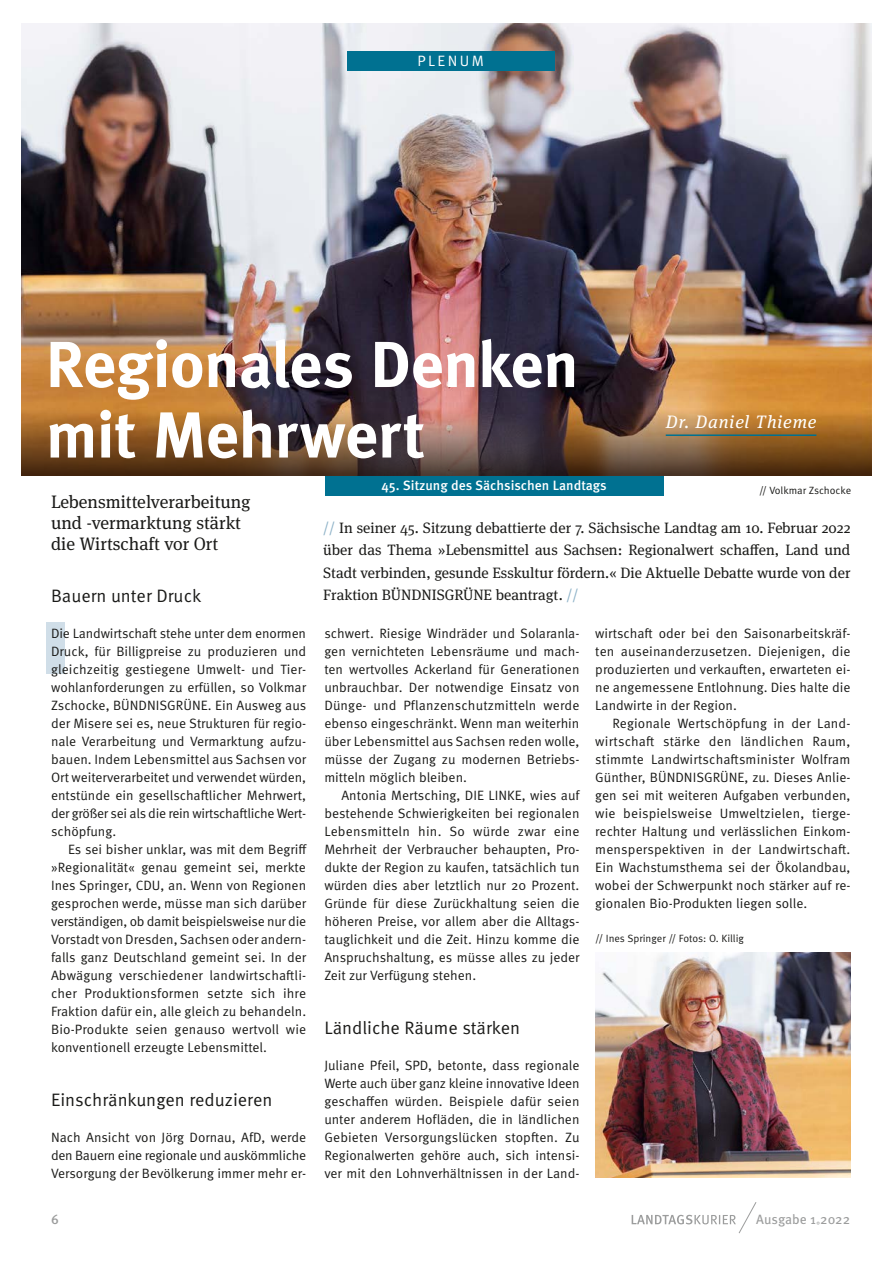
<style>
.page{position:relative;width:893px;height:1263px;background:#fff}
.page>*{position:absolute;margin:0;border:0;box-sizing:border-box;transform-origin:0 0}
.t1{font:700 64.95px/70.5px "Meta Pro";letter-spacing:-.015em;color:#fff}
.t2{font:18px/21px "Meta Serif Pro";color:#1a1a18}
.t3{font:18px "Meta Pro Norm";color:#1a1a18}
.t4{font:italic 18px "Meta Serif Pro";letter-spacing:.05em;color:#fff}
.t5{font:15px/22.5px "Meta Serif Pro";color:#1a1a18;text-align:justify}
.t6{font:15px "Meta Pro Norm";letter-spacing:.16em;color:#fff}
.t7{font:13.5px/18px "Meta Pro Norm";color:#1a1a18;text-align:justify}
.t8{font:500 13.5px "Meta Pro";color:#fff}
.t9{font:13.5px "Meta Pro";color:#9c9d9d}
.t10{font:500 13.5px "Meta Pro";color:#9c9d9d}
.t11{font:10.5px "Meta Pro Norm";color:#1a1a18}
.s1{color:#8cb1c7}
</style>
<div class="page">
<img style="left:21px;top:23px;width:851px;height:381px">
<img style="left:21px;top:404px;width:851px;height:72px">
<hr style="left:666px;top:434px;width:150px;height:2px;background:#007191">
<div style="left:325px;top:476px;width:338px;height:20px;background:#007191"></div>
<div style="left:46px;top:623px;width:18px;height:51px;background:#d0dee8"></div>
<img style="left:595px;top:952px;width:255px;height:226px">
<svg style="left:632px;top:1202px;width:125px;height:32px"></svg>
<div style="left:347px;top:51px;width:207px;height:20px;background:#007191"></div>
<p class="t6" style="left:418px;top:50px;width:68px">PLENUM</p>
<h2 class="t1" style="left:46px;top:325px;width:535px">Regionales Denken mit Mehrwert</h2>
<h3 class="t2" style="left:51px;top:490px;width:201px">Lebensmittelverarbeitung und -vermarktung stärkt die Wirtschaft vor Ort</h3>
<h4 class="t3" style="left:51px;top:582px;width:152px">Bauern unter Druck</h4>
<p class="t7" style="left:51px;top:623px;width:257px">Die Landwirtschaft stehe unter dem enormen Druck, für Billigpreise zu produzieren und gleichzeitig gestiegene Umwelt- und Tier&shy;wohlanforderungen zu erfüllen, so Volkmar Zschocke, BÜNDNISGRÜNE. Ein Ausweg aus der Misere sei es, neue Strukturen für regio&shy;nale Verarbeitung und Vermarktung aufzu&shy;bauen. Indem Lebensmittel aus Sachsen vor Ort weiterverarbeitet und verwendet würden, entstünde ein gesellschaftlicher Mehrwert, der größer sei als die rein wirtschaftliche Wert&shy;schöpfung.</p>
<p class="t7" style="left:51px;top:839px;width:257px;text-align:left;text-indent:17px">Es sei bisher unklar, was mit dem Begriff »Regionalität« genau gemeint sei, merkte Ines Springer, CDU, an. Wenn von Regionen gesprochen werde, müsse man sich darüber verständigen, ob damit beispielsweise nur die Vorstadt von Dresden, Sachsen oder andern&shy;falls ganz Deutschland gemeint sei. In der Abwägung verschiedener landwirtschaftli&shy;cher Produktionsformen setzte sich ihre Fraktion dafür ein, alle gleich zu behandeln.<br>Bio-Produkte seien genauso wertvoll wie konventionell erzeugte Lebensmittel.</p>
<h4 class="t3" style="left:51px;top:1086px;width:223px">Einschränkungen reduzieren</h4>
<p class="t7" style="left:51px;top:1127px;width:257px">Nach Ansicht von Jörg Dornau, AfD, werde den Bauern eine regionale und auskömmliche Versorgung der Bevölkerung immer mehr er-</p>
<p class="t4" style="left:666px;top:408px;width:152px">Dr. Daniel Thieme</p>
<h1 class="t8" style="left:382px;top:475px;width:227px">45. Sitzung des Sächsischen Landtags</h1>
<p class="t11" style="left:759px;top:482px;width:94px">// Volkmar Zschocke</p>
<p class="t5" style="left:323px;top:515px;width:529px"><span class="s1">//</span> In seiner 45. Sitzung debattierte der 7. Sächsische Landtag am 10. Februar 2022 über das Thema »Lebensmittel aus Sachsen: Regionalwert schaffen, Land und Stadt verbinden, gesunde Esskultur fördern.« Die Aktuelle Debatte wurde von der Fraktion BÜNDNISGRÜNE beantragt. <span class="s1">//</span></p>
<p class="t7" style="left:324px;top:623px;width:257px">schwert. Riesige Windräder und Solaranla&shy;gen vernichteten Lebensräume und mach&shy;ten wertvolles Ackerland für Generationen unbrauchbar. Der notwendige Einsatz von Dünge- und Pflanzenschutzmitteln werde ebenso eingeschränkt. Wenn man weiterhin über Lebensmittel aus Sachsen reden wolle, müsse der Zugang zu modernen Betriebs&shy;mitteln möglich bleiben.</p>
<p class="t7" style="left:324px;top:785px;width:257px;text-align:left;text-indent:17px">Antonia Mertsching, DIE LINKE, wies auf bestehende Schwierigkeiten bei regionalen Lebensmitteln hin. So würde zwar eine Mehrheit der Verbraucher behaupten, Pro&shy;dukte der Region zu kaufen, tatsächlich tun würden dies aber letztlich nur 20 Prozent.<br>Gründe für diese Zurückhaltung seien die höheren Preise, vor allem aber die Alltags&shy;tauglichkeit und die Zeit. Hinzu komme die Anspruchshaltung, es müsse alles zu jeder Zeit zur Verfügung stehen.</p>
<h4 class="t3" style="left:324px;top:1014px;width:197px">Ländliche Räume stärken</h4>
<p class="t7" style="left:324px;top:1055px;width:257px">Juliane Pfeil, SPD, betonte, dass regionale Werte auch über ganz kleine innovative Ideen geschaffen würden. Beispiele dafür seien unter anderem Hofläden, die in ländlichen Gebieten Versorgungslücken stopften. Zu Regionalwerten gehöre auch, sich intensi&shy;ver mit den Lohnverhältnissen in der Land-</p>
<p class="t7" style="left:595px;top:623px;width:257px">wirtschaft oder bei den Saisonarbeitskräf&shy;ten auseinanderzusetzen. Diejenigen, die produzierten und verkauften, erwarteten ei&shy;ne angemessene Entlohnung. Dies halte die Landwirte in der Region.</p>
<p class="t7" style="left:595px;top:713px;width:257px;text-indent:17px">Regionale Wertschöpfung in der Land&shy;wirtschaft stärke den ländlichen Raum, stimmte Landwirtschaftsminister Wolfram Günther, BÜNDNISGRÜNE, zu. Dieses Anlie&shy;gen sei mit weiteren Aufgaben verbunden, wie beispielsweise Umweltzielen, tierge&shy;rechter Haltung und verlässlichen Einkom&shy;mensperspektiven in der Landwirtschaft.<br>Ein Wachstumsthema sei der Ökolandbau, wobei der Schwerpunkt noch stärker auf re&shy;gionalen Bio-Produkten liegen solle.</p>
<p class="t11" style="left:595px;top:930px;width:150px">// Ines Springer // Fotos: O. Killig</p>
<p class="t10" style="left:51px;top:1209px;width:9px">6</p>
<p class="t9" style="left:756px;top:1209px;width:95px">Ausgabe 1 2022</p>
<p class="t9" style="left:816px;top:1217px;width:6px">˚</p>
</div>
